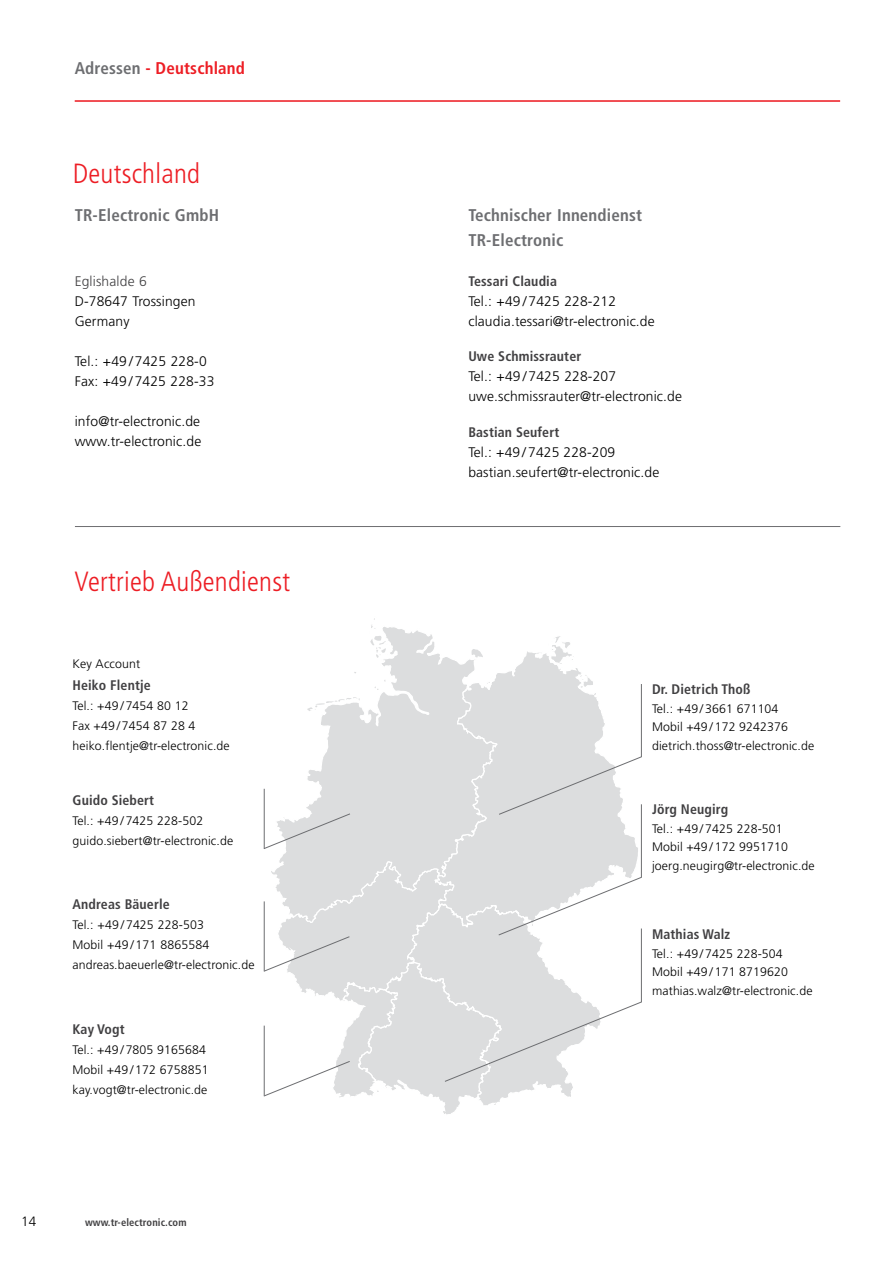
<style>
.page{position:relative;width:893px;height:1263px;background:#fff}
.page>*{position:absolute;margin:0;border:0;box-sizing:border-box;transform-origin:0 0}
.t1{font:300 condensed 27.75px "Frutiger LT";letter-spacing:.01em;color:#ed1d24}
.t2{font:700 condensed 16.95px/24.8px "Frutiger LT";letter-spacing:.01em;color:#6d6e71}
.t3{font:700 condensed 16.95px "Frutiger LT";letter-spacing:.01em;color:#ed1d24}
.t4{font:300 13.95px/20.1px "Frutiger LT";letter-spacing:.01em;color:#000}
.t5{font:700 condensed 13.95px "Frutiger LT";letter-spacing:.01em;color:#414042}
.t6{font:300 13.95px "Frutiger LT";letter-spacing:.01em;color:#414042}
.t7{font:300 13.5px "Frutiger LT";color:#000}
.t8{font:300 12.3px/20.1px "Frutiger LT";letter-spacing:.01em;color:#000}
.t9{font:700 condensed 10.5px "Frutiger LT";letter-spacing:.01em;color:#414042}
.s1{color:#6d6e71}
</style>
<div class="page">
<hr style="left:75px;top:100px;width:765px;height:2px;background:#ed1d24">
<svg style="left:279px;top:630px;width:155px;height:231px"></svg>
<svg style="left:368px;top:618px;width:44px;height:40px"></svg>
<svg style="left:434px;top:636px;width:204px;height:225px"></svg>
<svg style="left:564px;top:648px;width:10px;height:11px"></svg>
<hr style="left:75px;top:526px;width:765px;height:1px;background:#6d6e71">
<hr style="left:641px;top:804px;width:1px;height:73px;background:#6d6e71">
<hr style="left:641px;top:684px;width:1px;height:73px;background:#6d6e71">
<svg style="left:498px;top:756px;width:144px;height:59px"></svg>
<hr style="left:264px;top:789px;width:1px;height:60px;background:#6d6e71">
<svg style="left:263px;top:813px;width:88px;height:37px"></svg>
<svg style="left:263px;top:861px;width:379px;height:253px"></svg>
<h2 class="t3" style="left:75px;top:58px;width:172px"><span class="s1">Adressen</span> - Deutschland</h2>
<h1 class="t1" style="left:73px;top:158px;width:129px">Deutschland</h1>
<h2 class="t2" style="left:75px;top:203px;width:146px">TR-Electronic GmbH</h2>
<p class="t6" style="left:75px;top:273px;width:74px">Eglishalde 6</p>
<p class="t4" style="left:75px;top:291px;width:122px">D-78647 Trossingen<br>Germany</p>
<p class="t4" style="left:75px;top:351px;width:141px">Tel.: +49 / 7425 228-0<br>Fax: +49 / 7425 228-33</p>
<p class="t4" style="left:75px;top:411px;width:128px">info@tr-electronic.de www.tr-electronic.de</p>
<h1 class="t1" style="left:74px;top:565px;width:217px">Vertrieb Außendienst</h1>
<p class="t8" style="left:73px;top:654px;width:69px">Key Account</p>
<p class="t5" style="left:73px;top:677px;width:80px">Heiko Flentje</p>
<p class="t8" style="left:73px;top:696px;width:159px">Tel.: +49 / 7454 80 12<br>Fax +49 / 7454 87 28 4 heiko.flentje@tr-electronic.de</p>
<p class="t5" style="left:73px;top:792px;width:83px">Guido Siebert</p>
<p class="t8" style="left:73px;top:811px;width:162px">Tel.: +49 / 7425 228-502 guido.siebert@tr-electronic.de</p>
<p class="t5" style="left:73px;top:896px;width:99px">Andreas Bäuerle</p>
<p class="t8" style="left:73px;top:915px;width:184px">Tel.: +49 / 7425 228-503<br>Mobil +49 / 171 8865584 andreas.baeuerle@tr-electronic.de</p>
<p class="t5" style="left:73px;top:1021px;width:54px">Kay Vogt</p>
<p class="t8" style="left:73px;top:1040px;width:138px">Tel.: +49 / 7805 9165684<br>Mobil +49 / 172 6758851 kay.vogt@tr-electronic.de</p>
<p class="t7" style="left:21px;top:1214px;width:17px">14</p>
<p class="t9" style="left:85px;top:1216px;width:103px">www.tr-electronic.com</p>
<h2 class="t2" style="left:468px;top:203px;width:175px">Technischer Innendienst<br>TR-Electronic</h2>
<p class="t5" style="left:468px;top:273px;width:90px">Tessari Claudia</p>
<p class="t4" style="left:468px;top:291px;width:188px">Tel.: +49 / 7425 228-212 claudia.tessari@tr-electronic.de</p>
<p class="t5" style="left:468px;top:348px;width:114px">Uwe Schmissrauter</p>
<p class="t4" style="left:468px;top:367px;width:215px">Tel.: +49 / 7425 228-207 uwe.schmissrauter@tr-electronic.de</p>
<p class="t5" style="left:468px;top:424px;width:92px">Bastian Seufert</p>
<p class="t4" style="left:468px;top:442px;width:193px">Tel.: +49 / 7425 228-209 bastian.seufert@tr-electronic.de</p>
<p class="t5" style="left:652px;top:681px;width:100px">Dr. Dietrich Thoß</p>
<p class="t8" style="left:652px;top:699px;width:164px;line-height:18.5px">Tel.: +49 / 3661 671104<br>Mobil +49 / 172 9242376 dietrich.thoss@tr-electronic.de</p>
<p class="t5" style="left:652px;top:801px;width:78px">Jörg Neugirg</p>
<p class="t8" style="left:652px;top:819px;width:164px;line-height:18.5px">Tel.: +49 / 7425 228-501<br>Mobil +49 / 172 9951710 joerg.neugirg@tr-electronic.de</p>
<p class="t5" style="left:652px;top:926px;width:80px">Mathias Walz</p>
<p class="t8" style="left:652px;top:944px;width:162px;line-height:18.5px">Tel.: +49 / 7425 228-504<br>Mobil +49 / 171 8719620 mathias.walz@tr-electronic.de</p>
</div>
